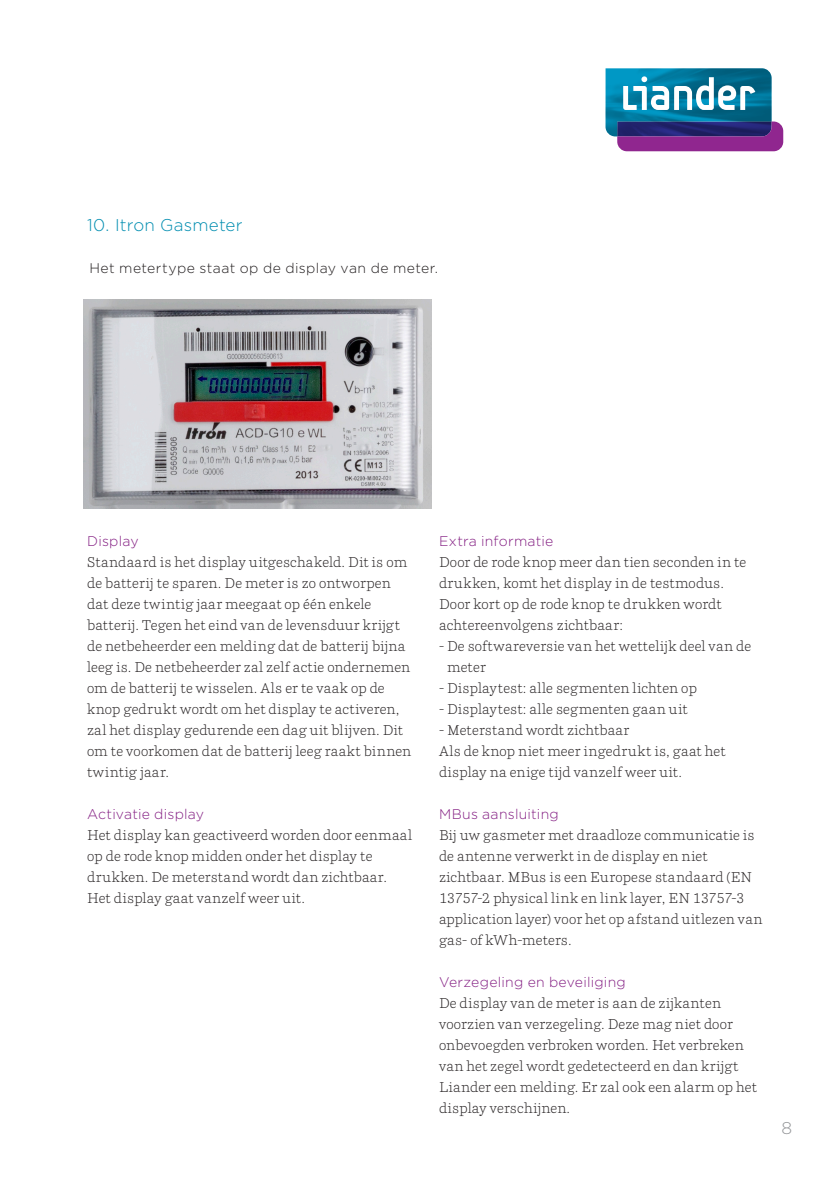
<style>
.page{position:relative;width:840px;height:1191px;background:#fff}
.page>*{position:absolute;margin:0;border:0;box-sizing:border-box;transform-origin:0 0}
._04-LI-Inleiding{font:300 17px "Gotham";letter-spacing:.01em;color:#008db0}
._04-LI-Inleiding-2{font:300 17px "Gotham";color:#939598}
._05-LI-Bodytekst{font:300 14px/21px "Parry";letter-spacing:.015em;color:#231f20}
._05-LI-Bodytekst-2{font:300 14px "Gotham";letter-spacing:.015em;color:#841f83}
._05-LI-Bodytekst-3{font:300 14px "Gotham";letter-spacing:.03em;color:#231f20}
</style>
<div class="page">
<svg style="left:605px;top:68px;width:177px;height:83px;background:#4b75a4"></svg>
<img style="left:84px;top:299px;width:347px;height:209px">
<p class="_04-LI-Inleiding" style="left:87px;top:214px;width:157px">10. Itron Gasmeter</p>
<p class="_05-LI-Bodytekst-3" style="left:89px;top:259px;width:350px">Het metertype staat op de display van de meter.</p>
<p class="_05-LI-Bodytekst-2" style="left:87px;top:532px;width:53px">Display</p>
<p class="_05-LI-Bodytekst" style="left:87px;top:551px;width:325px">Standaard is het display uitgeschakeld. Dit is om de batterij te sparen. De meter is zo ontworpen dat deze twintig jaar meegaat op één enkele batterij. Tegen het eind van de levensduur krijgt de netbeheerder een melding dat de batterij bijna leeg is. De netbeheerder zal zelf actie ondernemen om de batterij te wisselen. Als er te vaak op de knop gedrukt wordt om het display te activeren, zal het display gedurende een dag uit blijven. Dit om te voorkomen dat de batterij leeg raakt binnen twintig jaar.</p>
<p class="_05-LI-Bodytekst-2" style="left:87px;top:805px;width:118px">Activatie display</p>
<p class="_05-LI-Bodytekst" style="left:87px;top:824px;width:326px">Het display kan geactiveerd worden door eenmaal op de rode knop midden onder het display te drukken. De meterstand wordt dan zichtbaar.<br>Het display gaat vanzelf weer uit.</p>
<p class="_05-LI-Bodytekst-2" style="left:439px;top:532px;width:116px">Extra informatie</p>
<p class="_05-LI-Bodytekst" style="left:439px;top:551px;width:308px">Door de rode knop meer dan tien seconden in te drukken, komt het display in de testmodus.</p>
<p class="_05-LI-Bodytekst" style="left:439px;top:593px;width:284px">Door kort op de rode knop te drukken wordt achtereenvolgens zichtbaar:</p>
<p class="_05-LI-Bodytekst" style="left:447px;top:635px;width:305px;text-indent:-8px">- De softwareversie van het wettelijk deel van de meter</p>
<p class="_05-LI-Bodytekst" style="left:439px;top:677px;width:259px">- Displaytest: alle segmenten lichten op</p>
<p class="_05-LI-Bodytekst" style="left:439px;top:698px;width:250px">- Displaytest: alle segmenten gaan uit</p>
<p class="_05-LI-Bodytekst" style="left:439px;top:719px;width:192px">- Meterstand wordt zichtbaar</p>
<p class="_05-LI-Bodytekst" style="left:439px;top:740px;width:288px">Als de knop niet meer ingedrukt is, gaat het display na enige tijd vanzelf weer uit.</p>
<p class="_05-LI-Bodytekst-2" style="left:439px;top:805px;width:121px">MBus aansluiting</p>
<p class="_05-LI-Bodytekst" style="left:439px;top:824px;width:324px">Bij uw gasmeter met draadloze communicatie is de antenne verwerkt in de display en niet zichtbaar. MBus is een Europese standaard (EN 13757-2 physical link en link layer, EN 13757-3 application layer) voor het op afstand uitlezen van gas- of kWh-meters.</p>
<p class="_05-LI-Bodytekst-2" style="left:439px;top:973px;width:188px">Verzegeling en beveiliging</p>
<p class="_05-LI-Bodytekst" style="left:439px;top:992px;width:319px">De display van de meter is aan de zijkanten voorzien van verzegeling. Deze mag niet door onbevoegden verbroken worden. Het verbreken van het zegel wordt gedetecteerd en dan krijgt Liander een melding. Er zal ook een alarm op het display verschijnen.</p>
<p class="_04-LI-Inleiding-2" style="left:781px;top:1117px;width:12px">8</p>
</div>
